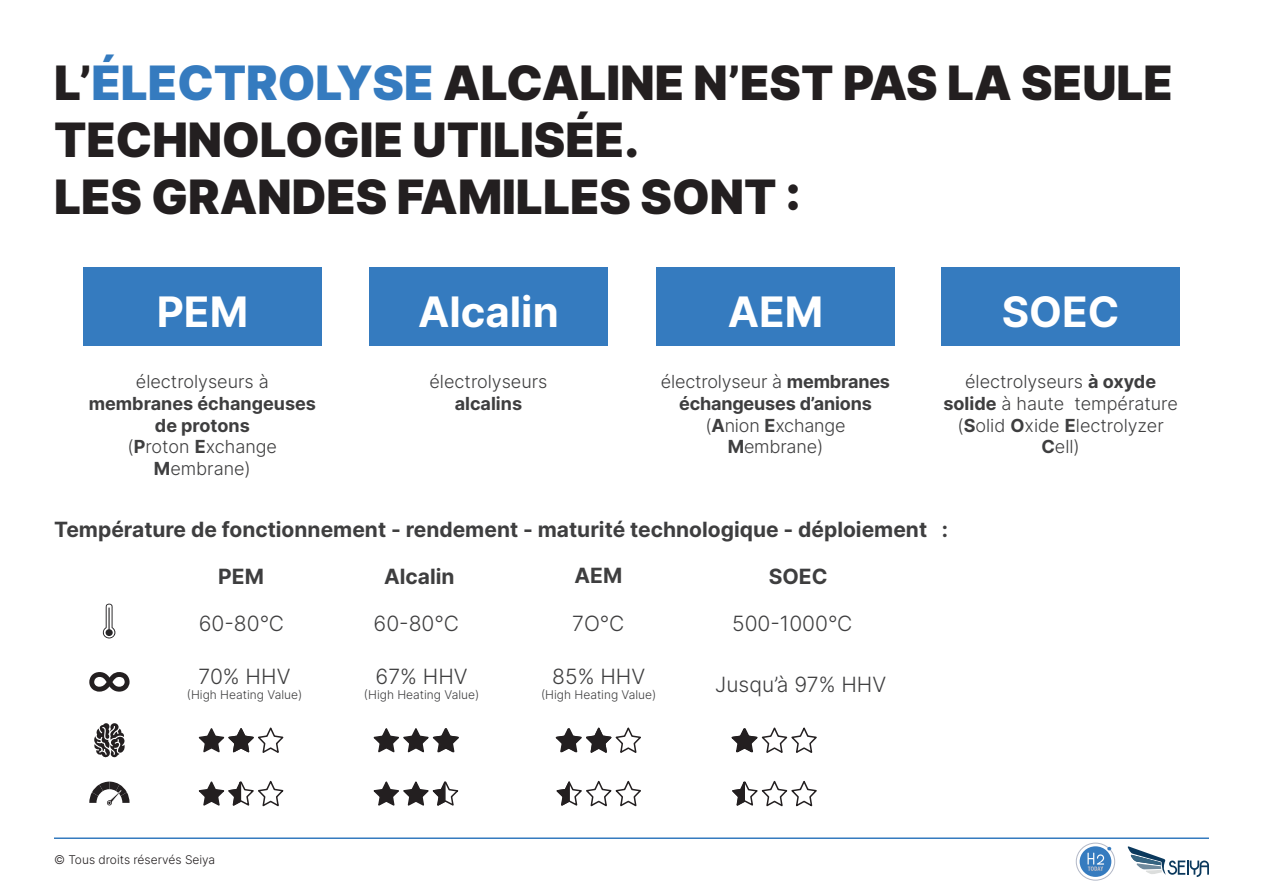
<style>
.page{position:relative;width:1263px;height:893px;background:#fff}
.page>*{position:absolute;margin:0;border:0;box-sizing:border-box;transform-origin:0 0}
.t1{font:900 47.4px/56.8px "Inter";color:#231f20}
.t2{font:700 42px "Inter";color:#fff}
.t3{font:700 21px "Inter";color:#3e3e3f}
.t4{font:300 21px "Inter";color:#3e3e3f}
.t5{font:300 18px/21.6px "Inter";color:#3e3e3f;text-align:center}
.t6{font:700 18px/21.6px "Inter";color:#3e3e3f;text-align:center}
.t7{font:300 12px "Inter";color:#3e3e3f}
.t8{font:300 12px "Inter";color:#231f20}
.s1{color:#357bbf}
.s2{font-weight:300}
.s3{font-weight:700}
</style>
<div class="page">
<hr style="left:54px;top:837px;width:1155px;height:2px;background:#357bbf">
<svg style="left:1127px;top:846px;width:82px;height:31px"></svg>
<div style="left:1076px;top:843px;width:39px;height:37px;border:1px solid #b2b8c7;border-radius:50%"></div>
<div style="left:1080px;top:846px;width:31px;height:31px;background:#357bbf;border-radius:50%"></div>
<svg style="left:1087px;top:847px;width:24px;height:24px"></svg>
<div style="left:83px;top:267px;width:239px;height:78px;background:#357bbf"></div>
<div style="left:369px;top:267px;width:239px;height:78px;background:#357bbf"></div>
<div style="left:941px;top:267px;width:239px;height:78px;background:#357bbf"></div>
<div style="left:656px;top:267px;width:239px;height:78px;background:#357bbf"></div>
<svg style="left:102px;top:603px;width:14px;height:36px"></svg>
<svg style="left:94px;top:723px;width:31px;height:35px"></svg>
<svg style="left:89px;top:782px;width:41px;height:23px"></svg>
<svg style="left:373px;top:781px;width:86px;height:25px"></svg>
<svg style="left:198px;top:780px;width:86px;height:27px"></svg>
<svg style="left:198px;top:727px;width:86px;height:26px"></svg>
<svg style="left:373px;top:728px;width:86px;height:25px"></svg>
<svg style="left:555px;top:727px;width:86px;height:26px"></svg>
<svg style="left:556px;top:780px;width:85px;height:27px"></svg>
<svg style="left:89px;top:672px;width:41px;height:20px"></svg>
<svg style="left:732px;top:780px;width:85px;height:27px"></svg>
<svg style="left:731px;top:727px;width:86px;height:26px"></svg>
<p class="t1" style="left:54px;top:53px;width:1120px">L’<span class="s1">ÉLECTROLYSE</span> ALCALINE N’EST PAS LA SEULE<br>TECHNOLOGIE UTILISÉE.<br>LES GRANDES FAMILLES SONT :</p>
<p class="t2" style="left:157px;top:281px;width:93px">PEM</p>
<p class="t6" style="left:89px;top:371px;width:229px"><span class="s2">électrolyseurs à </span>membranes échangeuses de protons</p>
<p class="t5" style="left:128px;top:436px;width:151px">(<span class="s3">P</span>roton <span class="s3">E</span>xchange<br><span class="s3">M</span>embrane)</p>
<p class="t2" style="left:418px;top:281px;width:142px">Alcalin</p>
<p class="t5" style="left:429px;top:371px;width:119px">électrolyseurs</p>
<p class="t6" style="left:455px;top:392px;width:69px">alcalins</p>
<p class="t2" style="left:728px;top:281px;width:97px">AEM</p>
<p class="t6" style="left:661px;top:371px;width:231px"><span class="s2">électrolyseur à</span> membranes échangeuses d’anions</p>
<p class="t5" style="left:705px;top:414px;width:142px">(<span class="s3">A</span>nion <span class="s3">E</span>xchange<br><span class="s3">M</span>embrane)</p>
<p class="t2" style="left:1002px;top:281px;width:119px">SOEC</p>
<p class="t5" style="left:943px;top:371px;width:236px">électrolyseurs <span class="s3">à oxyde solide</span> à haute température</p>
<p class="t5" style="left:957px;top:414px;width:208px">(<span class="s3">S</span>olid <span class="s3">O</span>xide <span class="s3">E</span>lectrolyzer<br><span class="s3">C</span>ell)</p>
<p class="t3" style="left:54px;top:514px;width:895px">Température de fonctionnement - rendement - maturité technologique - déploiement :</p>
<p class="t3" style="left:218px;top:561px;width:47px">PEM</p>
<p class="t3" style="left:384px;top:561px;width:72px">Alcalin</p>
<p class="t3" style="left:574px;top:560px;width:49px">AEM</p>
<p class="t4" style="left:199px;top:608px;width:87px">60-80°C</p>
<p class="t4" style="left:374px;top:608px;width:87px">60-80°C</p>
<p class="t4" style="left:572px;top:608px;width:54px">7O°C</p>
<p class="t3" style="left:769px;top:561px;width:60px">SOEC</p>
<p class="t4" style="left:732px;top:608px;width:122px">500-1000°C</p>
<p class="t4" style="left:199px;top:661px;width:93px">70% HHV</p>
<p class="t7" style="left:187px;top:686px;width:117px">(High Heating Value)</p>
<p class="t8" style="left:54px;top:851px;width:163px">© Tous droits réservés Seiya</p>
<p class="t4" style="left:376px;top:661px;width:94px">67% HHV</p>
<p class="t7" style="left:364px;top:686px;width:117px">(High Heating Value)</p>
<p class="t4" style="left:552px;top:661px;width:94px">85% HHV</p>
<p class="t7" style="left:541px;top:686px;width:117px">(High Heating Value)</p>
<p class="t4" style="left:715px;top:669px;width:172px">Jusqu’à 97% HHV</p>
</div>
